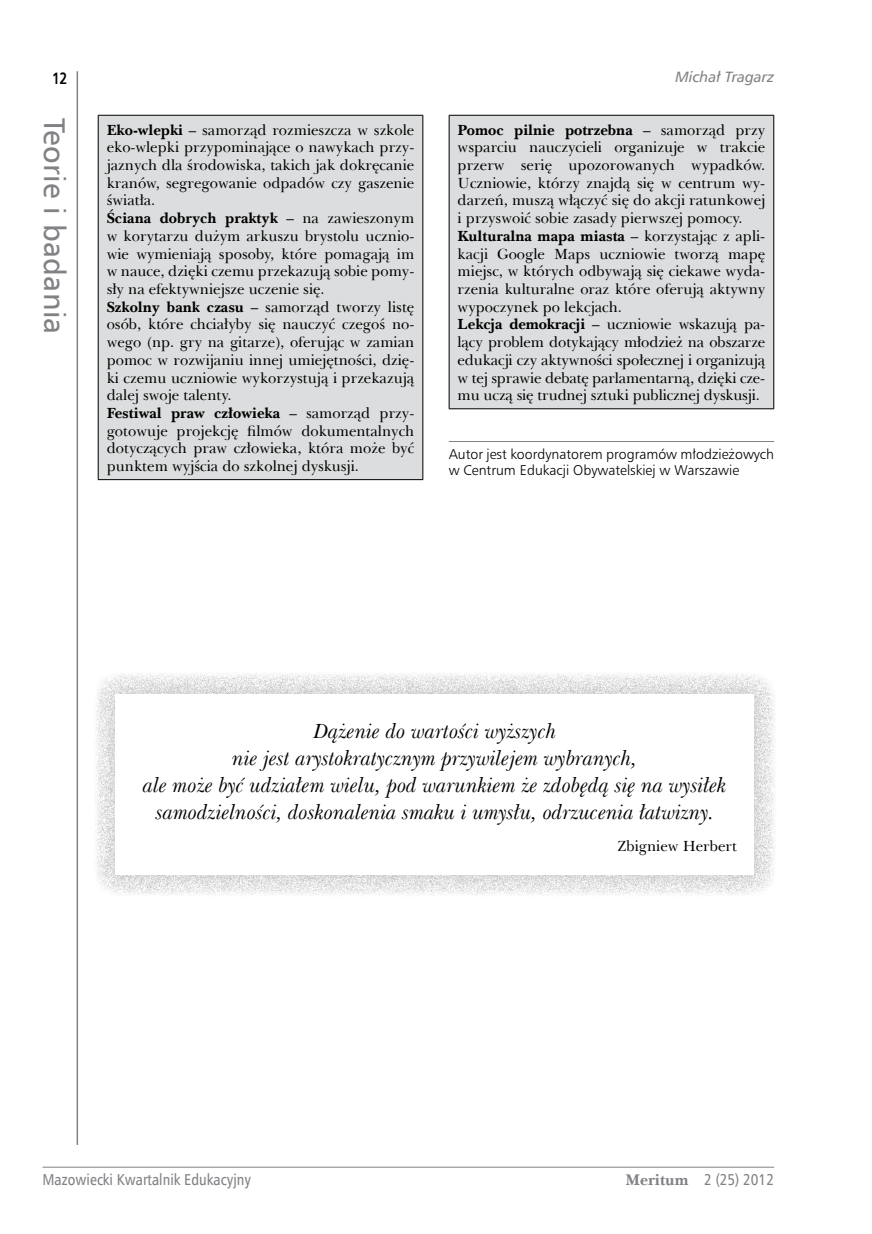
<style>
.page{position:relative;width:872px;height:1234px;background:#fff}
.page>*{position:absolute;margin:0;border:0;box-sizing:border-box;transform-origin:0 0}
.t1{font:30px "Humnst 777 EU";letter-spacing:.01em;color:#808285}
.t2{font:italic 21px/27px "Baskerville EU";color:#000;text-align:center}
.t3{font:700 16.5px "Humnst 777 EU";color:#000;scale:.8 1}
.t4{font:15.75px "Humnst 777 Cn EU";color:#808285}
.t5{font:15px/17.7px "Baskerville EU";color:#000}
.t6{font:italic 15px "Humnst 777 EU";color:#808285}
.t7{font:13.5px/16.5px "Humnst 777 Lt PL";color:#000}
.s1{font-weight:700}
.s2{font-family:"Baskerville EU";font-weight:700}
</style>
<div class="page">
<hr style="left:77px;top:71px;width:1px;height:1073px;background:#808285">
<hr style="left:43px;top:1166px;width:731px;height:1px;background:#808285">
<div style="left:98px;top:115px;width:325px;height:364px;background:#dcddde"></div>
<hr style="left:98px;top:115px;width:325px;height:1px;background:#000">
<hr style="left:98px;top:116px;width:1px;height:363px;background:#000">
<hr style="left:422px;top:116px;width:1px;height:363px;background:#000">
<hr style="left:98px;top:479px;width:325px;height:1px;background:#000">
<hr style="left:449px;top:441px;width:325px;height:1px;background:#808285">
<div style="left:449px;top:115px;width:324px;height:293px;background:#dcddde"></div>
<hr style="left:449px;top:115px;width:325px;height:1px;background:#000">
<hr style="left:449px;top:116px;width:1px;height:292px;background:#000">
<hr style="left:773px;top:116px;width:1px;height:292px;background:#000">
<hr style="left:449px;top:408px;width:325px;height:1px;background:#000">
<div style="left:92px;top:670px;width:686px;height:228px;background:#000;opacity:.25"></div>
<div style="left:116px;top:694px;width:638px;height:180px;background:#fff"></div>
<p class="t3" style="left:52px;top:67px;width:20px">12</p>
<h1 class="t1" style="left:73px;top:118px;width:217px;rotate:90deg">Teorie i badania</h1>
<p class="t6" style="left:675px;top:67px;width:100px">Michał Tragarz</p>
<p class="t5" style="left:107px;top:121px;width:309px"><span class="s1">Eko-wlepki</span> – samorząd rozmieszcza w szkole eko-wlepki przypominające o nawykach przy&shy;jaznych dla środowiska, takich jak dokręcanie kranów, segregowanie odpadów czy gaszenie światła.<br><span class="s1">Ściana dobrych praktyk</span> – na zawieszonym w korytarzu dużym arkuszu brystolu ucznio&shy;wie wymieniają sposoby, które pomagają im w nauce, dzięki czemu przekazują sobie pomy&shy;sły na efektywniejsze uczenie się.<br><span class="s1">Szkolny bank czasu</span> – samorząd tworzy listę osób, które chciałyby się nauczyć czegoś no&shy;wego (np. gry na gitarze), oferując w zamian pomoc w rozwijaniu innej umiejętności, dzię&shy;ki czemu uczniowie wykorzystują i przekazują dalej swoje talenty.<br><span class="s1">Festiwal praw człowieka</span> – samorząd przy&shy;gotowuje projekcję filmów dokumentalnych dotyczących praw człowieka, która może być punktem wyjścia do szkolnej dyskusji.</p>
<p class="t5" style="left:457px;top:121px;width:309px"><span class="s1">Pomoc pilnie potrzebna</span> – samorząd przy wsparciu nauczycieli organizuje w trakcie przerw serię upozorowanych wypadków.<br>Uczniowie, którzy znajdą się w centrum wy&shy;darzeń, muszą włączyć się do akcji ratunkowej i przyswoić sobie zasady pierwszej pomocy.<br><span class="s1">Kulturalna mapa miasta</span> – korzystając z apli&shy;kacji Google Maps uczniowie tworzą mapę miejsc, w których odbywają się ciekawe wyda&shy;rzenia kulturalne oraz które oferują aktywny wypoczynek po lekcjach.<br><span class="s1">Lekcja demokracji</span> – uczniowie wskazują pa&shy;lący problem dotykający młodzież na obszarze edukacji czy aktywności społecznej i organizują w tej sprawie debatę parlamentarną, dzięki cze&shy;mu uczą się trudnej sztuki publicznej dyskusji.</p>
<p class="t7" style="left:449px;top:445px;width:327px">Autor jest koordynatorem programów młodzieżowych w Centrum Edukacji Obywatelskiej w Warszawie</p>
<h2 class="t2" style="left:143px;top:717px;width:585px">Dążenie do wartości wyższych<br>nie jest arystokratycznym przywilejem wybranych,<br>ale może być udziałem wielu, pod warunkiem że zdobędą się na wysiłek samodzielności, doskonalenia smaku i umysłu, odrzucenia łatwizny.</h2>
<p class="t5" style="left:617px;top:836px;width:121px">Zbigniew Herbert</p>
<p class="t4" style="left:43px;top:1169px;width:210px">Mazowiecki Kwartalnik Edukacyjny</p>
<p class="t4" style="left:625px;top:1169px;width:150px"><span class="s2">Meritum</span> 2 (25) 2012</p>
</div>
